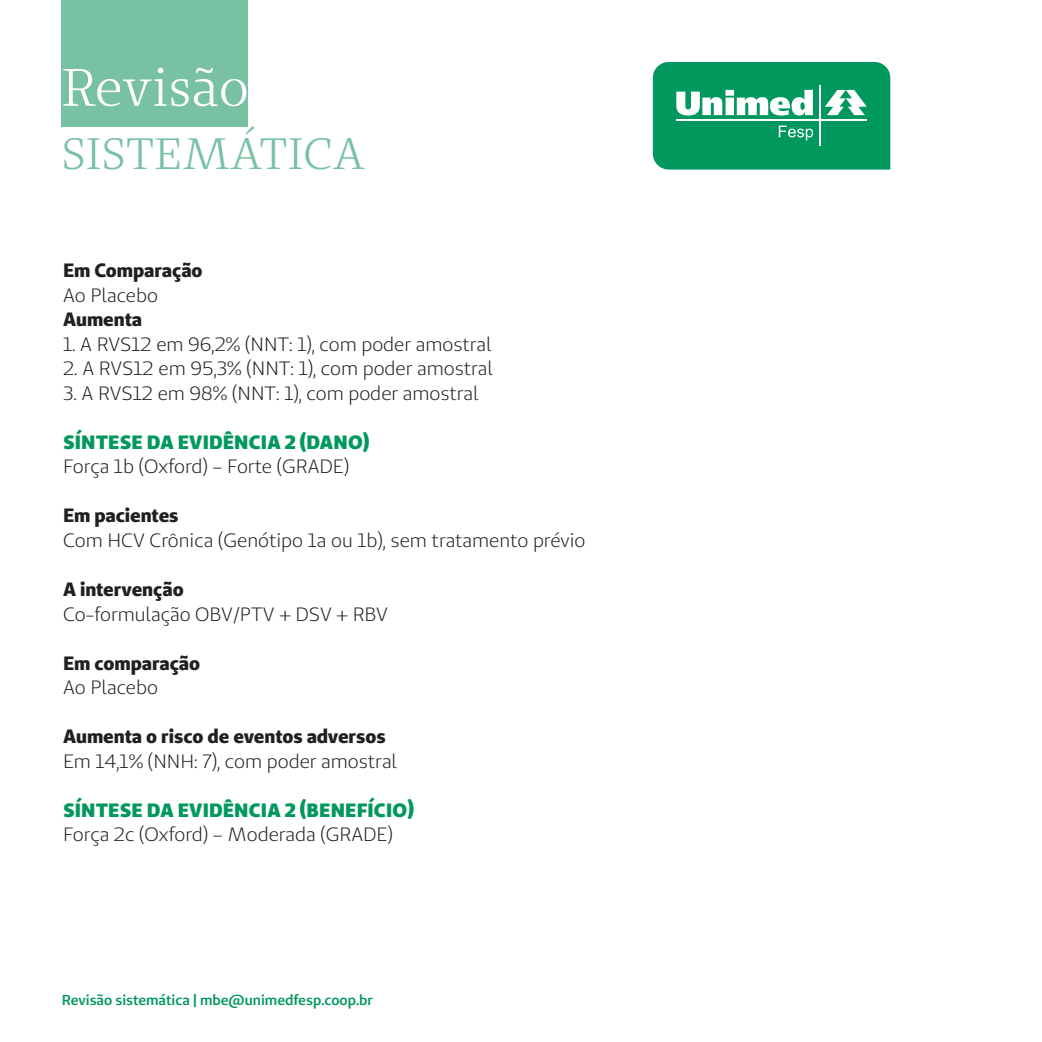
<style>
.page{position:relative;width:1042px;height:1042px;background:#fff}
.page>*{position:absolute;margin:0;border:0;box-sizing:border-box;transform-origin:0 0}
.t1{font:52.5px "Unimed Serif";color:#fff}
.t2{font:43.75px "Unimed Serif";letter-spacing:.01em;color:#78c1a2}
.Texto{font:19.25px "Unimed Sans";color:#231f20}
.Texto-2{font:800 19.25px "Unimed Sans";color:#231f20}
.Intertítulo{font:900 19.25px "Unimed Sans";letter-spacing:.01em;color:#00985c}
.t3{font:600 14.35px "Unimed Sans";color:#00985c}
</style>
<div class="page">
<div style="left:61px;top:0;width:187px;height:127px;background:#78c1a2"></div>
<svg style="left:652px;top:62px;width:239px;height:108px"></svg>
<h1 class="t1" style="left:62px;top:54px;width:189px">Revisão</h1>
<h2 class="t2" style="left:62px;top:126px;width:305px">SISTEMÁTICA</h2>
<p class="Texto-2" style="left:63px;top:258px;width:141px">Em Comparação</p>
<p class="Texto" style="left:63px;top:283px;width:97px">Ao Placebo</p>
<p class="Texto-2" style="left:63px;top:307px;width:81px">Aumenta</p>
<p class="Texto" style="left:63px;top:332px;width:430px">1. A RVS12 em 96,2% (NNT: 1), com poder amostral</p>
<p class="Texto" style="left:63px;top:356px;width:431px">2. A RVS12 em 95,3% (NNT: 1), com poder amostral</p>
<p class="Texto" style="left:63px;top:381px;width:417px">3. A RVS12 em 98% (NNT: 1), com poder amostral</p>
<p class="Intertítulo" style="left:63px;top:429px;width:308px">SÍNTESE DA EVIDÊNCIA 2 (DANO)</p>
<p class="Texto" style="left:63px;top:454px;width:287px">Força 1b (Oxford) – Forte (GRADE)</p>
<p class="Texto-2" style="left:63px;top:503px;width:117px">Em pacientes</p>
<p class="Texto" style="left:63px;top:528px;width:524px">Com HCV Crônica (Genótipo 1a ou 1b), sem tratamento prévio</p>
<p class="Texto-2" style="left:63px;top:576px;width:122px">A intervenção</p>
<p class="Texto" style="left:63px;top:601px;width:326px">Co-formulação OBV/PTV + DSV + RBV</p>
<p class="Texto-2" style="left:63px;top:650px;width:139px">Em comparação</p>
<p class="Texto" style="left:63px;top:675px;width:97px">Ao Placebo</p>
<p class="Texto-2" style="left:63px;top:723px;width:324px">Aumenta o risco de eventos adversos</p>
<p class="Texto" style="left:63px;top:748px;width:336px">Em 14,1% (NNH: 7), com poder amostral</p>
<p class="Intertítulo" style="left:63px;top:797px;width:352px">SÍNTESE DA EVIDÊNCIA 2 (BENEFÍCIO)</p>
<p class="Texto" style="left:63px;top:822px;width:331px">Força 2c (Oxford) – Moderada (GRADE)</p>
<p class="t3" style="left:62px;top:990px;width:313px">Revisão sistemática | mbe@unimedfesp.coop.br</p>
</div>
